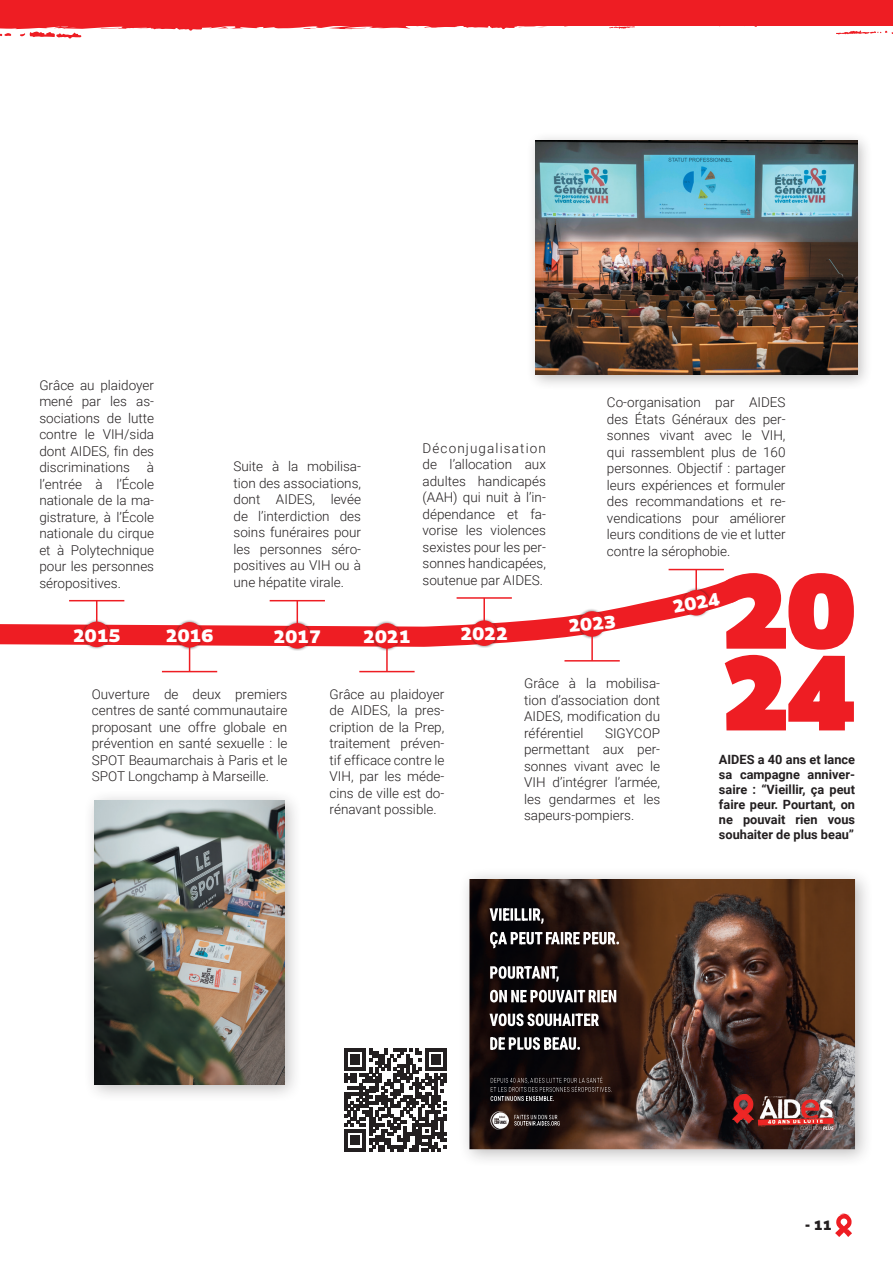
<style>
.page{position:relative;width:893px;height:1263px;background:#fff}
.page>*{position:absolute;margin:0;border:0;box-sizing:border-box;transform-origin:0 0}
.t1{font:900 18px "Panorama";color:#fff}
.t2{font:300 13.5px/16.5px "Roboto";color:#231f20;text-align:justify}
.t3{font:900 13.5px "Panorama";color:#231f20}
.t4{font:700 12.75px/15px "Roboto";color:#231f20;text-align:justify}
</style>
<div class="page">
<svg style="left:722px;top:570px;width:132px;height:161px"></svg>
<svg style="left:0;top:575px;width:741px;height:74px"></svg>
<div style="left:83px;top:789px;width:220px;height:314px;background:#231f20;opacity:.3"></div>
<img style="left:95px;top:800px;width:189px;height:284px">
<div style="left:458px;top:867px;width:416px;height:301px;background:#231f20;opacity:.3"></div>
<img style="left:469px;top:879px;width:386px;height:270px">
<svg style="left:491px;top:1111px;width:17px;height:18px"></svg>
<img style="left:732px;top:1094px;width:102px;height:35px">
<svg style="left:514px;top:1115px;width:46px;height:10px"></svg>
<svg style="left:491px;top:1076px;width:121px;height:25px;background:#2f2625"></svg>
<svg style="left:490px;top:1037px;width:90px;height:13px"></svg>
<svg style="left:489px;top:1013px;width:110px;height:13px"></svg>
<svg style="left:490px;top:990px;width:126px;height:12px"></svg>
<svg style="left:490px;top:966px;width:69px;height:16px"></svg>
<svg style="left:490px;top:932px;width:129px;height:16px"></svg>
<svg style="left:489px;top:908px;width:55px;height:16px"></svg>
<div style="left:526px;top:131px;width:347px;height:259px;background:#231f20;opacity:.3"></div>
<img style="left:535px;top:141px;width:322px;height:234px">
<div style="left:81px;top:619px;width:31px;height:30px;background:#231f20;opacity:.5"></div>
<div style="left:84px;top:622px;width:25px;height:25px;background:#ee1d23;border-radius:50%"></div>
<div style="left:174px;top:619px;width:31px;height:31px;background:#231f20;opacity:.5"></div>
<div style="left:177px;top:622px;width:25px;height:26px;background:#ee1d23;border-radius:50%"></div>
<div style="left:282px;top:620px;width:31px;height:31px;background:#231f20;opacity:.5"></div>
<div style="left:285px;top:623px;width:25px;height:26px;background:#ee1d23;border-radius:50%"></div>
<div style="left:372px;top:620px;width:30px;height:31px;background:#231f20;opacity:.5"></div>
<div style="left:374px;top:623px;width:26px;height:26px;background:#ee1d23;border-radius:50%"></div>
<div style="left:469px;top:618px;width:31px;height:30px;background:#231f20;opacity:.5"></div>
<div style="left:471px;top:620px;width:26px;height:26px;background:#ee1d23;border-radius:50%"></div>
<div style="left:577px;top:609px;width:30px;height:30px;background:#231f20;opacity:.5"></div>
<div style="left:579px;top:611px;width:26px;height:26px;background:#ee1d23;border-radius:50%"></div>
<div style="left:681px;top:587px;width:31px;height:31px;background:#231f20;opacity:.5"></div>
<div style="left:683px;top:590px;width:26px;height:25px;background:#ee1d23;border-radius:50%"></div>
<hr style="left:695px;top:569px;width:2px;height:26px;background:#ee1d23">
<hr style="left:669px;top:569px;width:55px;height:1px;background:#ee1d23">
<hr style="left:591px;top:635px;width:2px;height:26px;background:#ee1d23">
<hr style="left:564px;top:660px;width:56px;height:1px;background:#ee1d23">
<svg style="left:297px;top:601px;width:1px;height:22px"></svg>
<hr style="left:270px;top:600px;width:55px;height:1px;background:#ee1d23">
<hr style="left:483px;top:598px;width:2px;height:25px;background:#ee1d23">
<hr style="left:457px;top:597px;width:55px;height:2px;background:#ee1d23">
<svg style="left:96px;top:601px;width:1px;height:21px"></svg>
<hr style="left:69px;top:600px;width:55px;height:1px;background:#ee1d23">
<hr style="left:386px;top:646px;width:2px;height:26px;background:#ee1d23">
<hr style="left:359px;top:671px;width:56px;height:1px;background:#ee1d23">
<svg style="left:189px;top:648px;width:1px;height:23px"></svg>
<hr style="left:162px;top:671px;width:55px;height:1px;background:#ee1d23">
<svg style="left:835px;top:1213px;width:17px;height:24px"></svg>
<svg style="left:0;top:0;width:893px;height:39px"></svg>
<svg style="left:344px;top:1049px;width:103px;height:102px"></svg>
<p class="t2" style="left:39px;top:376px;width:116px">Grâce au plaidoyer mené par les as&shy;sociations de lutte contre le VIH/sida dont AIDES, fin des discriminations</p>
<p class="t2" style="left:39px;top:459px;width:116px;text-indent:108px">à l’entrée à l’École nationale de la ma&shy;gistrature, à l’École nationale du cirque et à Polytechnique pour les personnes séropositives.</p>
<p class="t2" style="left:234px;top:458px;width:129px">Suite à la mobilisa&shy;tion des associations, dont AIDES, levée de l’interdiction des soins funéraires pour les personnes séro&shy;positives au VIH ou à une hépatite virale.</p>
<p class="t2" style="left:423px;top:439px;width:125px">Déconjugalisation de l’allocation aux adultes handicapés (AAH) qui nuit à l’in&shy;dépendance et fa&shy;vorise les violences sexistes pour les per&shy;sonnes handicapées, soutenue par AIDES.</p>
<h1 class="t1" style="left:73px;top:620px;width:49px">2015</h1>
<h1 class="t1" style="left:166px;top:621px;width:49px">2016</h1>
<h1 class="t1" style="left:274px;top:622px;width:49px">2017</h1>
<h1 class="t1" style="left:363px;top:622px;width:49px">2021</h1>
<h1 class="t1" style="left:460px;top:619px;width:49px">2022</h1>
<p class="t2" style="left:607px;top:394px;width:180px">Co-organisation par AIDES des États Généraux des per&shy;sonnes vivant avec le VIH, qui rassemblent plus de 160 personnes. Objectif : partager leurs expériences et formuler des recommandations et re&shy;vendications pour améliorer leurs conditions de vie et lutter contre la sérophobie.</p>
<h1 class="t1" style="left:567px;top:611px;width:49px;rotate:-5deg">2023</h1>
<h1 class="t1" style="left:671px;top:592px;width:49px;rotate:-10deg">2024</h1>
<p class="t2" style="left:92px;top:685px;width:197px">Ouverture de deux premiers centres de santé communautaire proposant une offre globale en prévention en santé sexuelle : le SPOT Beaumarchais à Paris et le SPOT Longchamp à Marseille.</p>
<p class="t2" style="left:330px;top:685px;width:116px">Grâce au plaidoyer de AIDES, la pres&shy;cription de la Prep, traitement préven&shy;tif efficace contre le VIH, par les méde&shy;cins de ville est do&shy;rénavant possible.</p>
<p class="t2" style="left:524px;top:675px;width:138px">Grâce à la mobilisa&shy;tion d’association dont AIDES, modification du référentiel</p>
<p class="t2" style="left:524px;top:724px;width:138px;text-indent:81px">SIGYCOP permettant aux per&shy;sonnes vivant avec le VIH d’intégrer l’armée, les gendarmes et les sapeurs-pompiers.</p>
<p class="t4" style="left:719px;top:751px;width:138px">AIDES a 40 ans et lance sa campagne anniver&shy;saire : “Vieillir, ça peut faire peur. Pourtant, on ne pouvait rien vous souhaiter de plus beau”</p>
<p class="t3" style="left:805px;top:1214px;width:28px">- 11</p>
</div>
